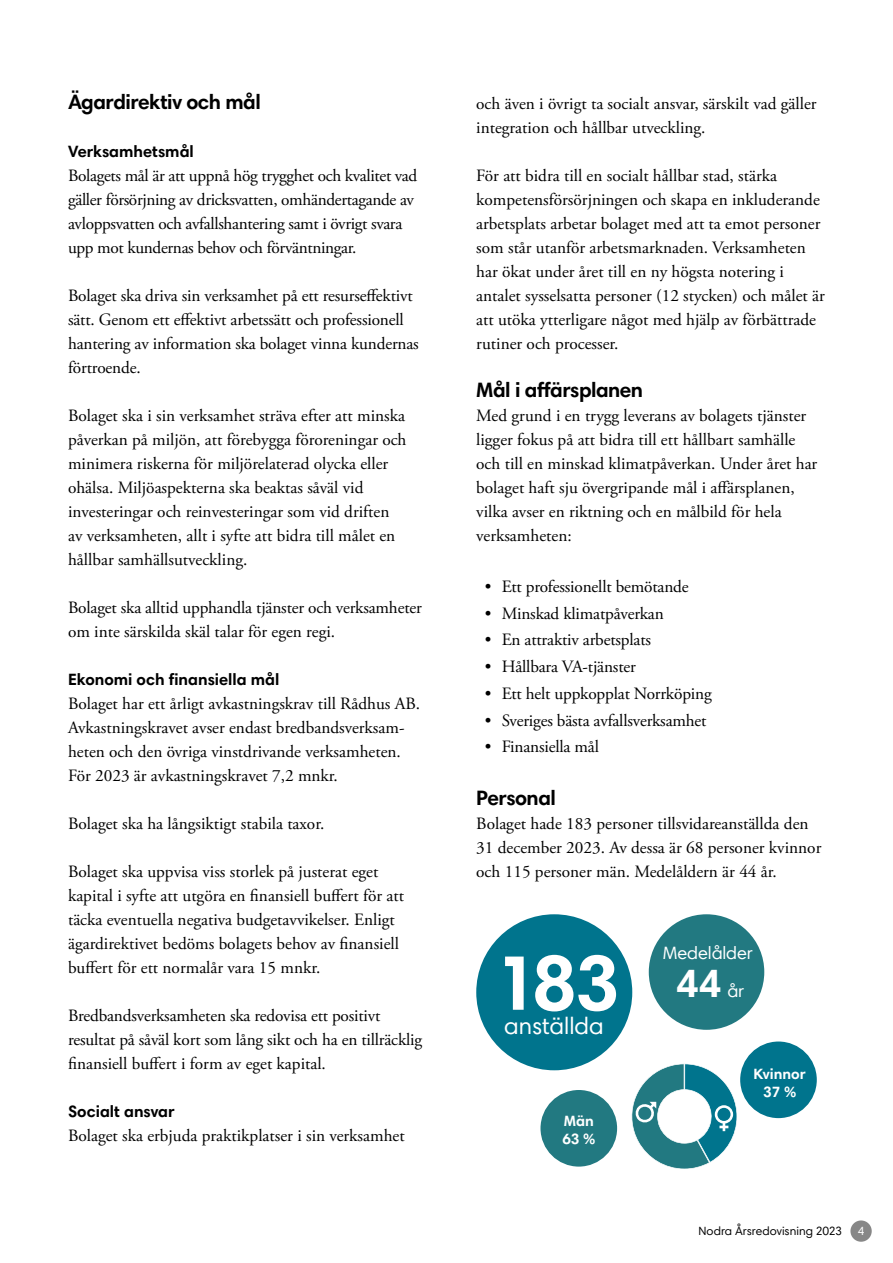
<style>
.page{position:relative;width:893px;height:1263px;background:#fff}
.page>*{position:absolute;margin:0;border:0;box-sizing:border-box;transform-origin:0 0}
.Bilder{font:700 78px "Harmonia Sans Std";color:#fff}
.Bilder-2{font:24px "Harmonia Sans Std";color:#fff}
.Rubrik_4__H4{font:700 21px "Harmonia Sans Std";letter-spacing:-.025em;color:#000}
.Bilder-3{font:18px/37.5px "Harmonia Sans Std";letter-spacing:-.005em;color:#fff}
.Brödtext__p{font:17.25px/24px "Adobe Garamond Pro";color:#000}
.Brödtext_inget_avstånd_före__p{font:17.25px/24px "Adobe Garamond Pro";color:#000}
.Brödtext_inget_avstånd_före__p-2{font:17.25px/24px "Adobe Garamond Pro";letter-spacing:-.02em;color:#000}
.Punktlista{font:17.25px "Adobe Garamond Pro";letter-spacing:-.01em;color:#000}
.Rubrik_5__H5{font:700 16.5px "Harmonia Sans Std";color:#000}
.Bilder-4{font:700 15px/18px "Harmonia Sans Std";color:#fff}
.t1{font:12px "Harmonia Sans Std";color:#000}
.t2{font:12px "Harmonia Sans Std";color:#fff}
</style>
<div class="page">
<div style="left:850px;top:1220px;width:22px;height:22px;background:#878787;border-radius:50%"></div>
<div style="left:476px;top:914px;width:156px;height:156px;background:#00748d;border-radius:50%"></div>
<div style="left:649px;top:914px;width:115px;height:116px;background:#227981;border-radius:50%"></div>
<div style="left:740px;top:1041px;width:76px;height:77px;background:#00748d;border-radius:50%"></div>
<div style="left:540px;top:1090px;width:77px;height:76px;background:#227981;border-radius:50%"></div>
<svg style="left:631px;top:1063px;width:106px;height:106px"></svg>
<h4 class="Rubrik_4__H4" style="left:68px;top:89px;width:194px">Ägardirektiv och mål</h4>
<h5 class="Rubrik_5__H5" style="left:68px;top:141px;width:127px">Verksamhetsmål</h5>
<p class="Brödtext_inget_avstånd_före__p-2" style="left:68px;top:164px;width:351px">Bolagets mål är att uppnå hög trygghet och kvalitet vad gäller försörjning av dricksvatten, omhändertagande av avloppsvatten och avfallshantering samt i övrigt svara upp mot kundernas behov och förväntningar.</p>
<p class="Brödtext__p" style="left:68px;top:284px;width:352px">Bolaget ska driva sin verksamhet på ett resurseffektivt sätt. Genom ett effektivt arbetssätt och professionell hantering av information ska bolaget vinna kundernas förtroende.</p>
<p class="Brödtext__p" style="left:68px;top:404px;width:340px">Bolaget ska i sin verksamhet sträva efter att minska påverkan på miljön, att förebygga föroreningar och minimera riskerna för miljörelaterad olycka eller ohälsa. Miljöaspekterna ska beaktas såväl vid investeringar och reinvesteringar som vid driften av verksamheten, allt i syfte att bidra till målet en hållbar samhällsutveckling.</p>
<p class="Brödtext__p" style="left:68px;top:596px;width:355px">Bolaget ska alltid upphandla tjänster och verksamheter om inte särskilda skäl talar för egen regi.</p>
<h5 class="Rubrik_5__H5" style="left:68px;top:669px;width:213px">Ekonomi och finansiella mål</h5>
<p class="Brödtext_inget_avstånd_före__p" style="left:68px;top:692px;width:354px">Bolaget har ett årligt avkastningskrav till Rådhus AB.<br>Avkastningskravet avser endast bredbandsverksam&shy;heten och den övriga vinstdrivande verksamheten.<br>För 2023 är avkastningskravet 7,2 mnkr.</p>
<p class="Brödtext__p" style="left:68px;top:812px;width:258px">Bolaget ska ha långsiktigt stabila taxor.</p>
<p class="Brödtext__p" style="left:68px;top:860px;width:338px">Bolaget ska uppvisa viss storlek på justerat eget kapital i syfte att utgöra en finansiell buffert för att täcka eventuella negativa budgetavvikelser. Enligt ägardirektivet bedöms bolagets behov av finansiell buffert för ett normalår vara 15 mnkr.</p>
<p class="Brödtext__p" style="left:68px;top:1004px;width:356px">Bredbandsverksamheten ska redovisa ett positivt resultat på såväl kort som lång sikt och ha en tillräcklig finansiell buffert i form av eget kapital.</p>
<h5 class="Rubrik_5__H5" style="left:68px;top:1101px;width:108px">Socialt ansvar</h5>
<p class="Brödtext_inget_avstånd_före__p" style="left:68px;top:1124px;width:338px">Bolaget ska erbjuda praktikplatser i sin verksamhet</p>
<p class="Brödtext_inget_avstånd_före__p" style="left:476px;top:92px;width:342px">och även i övrigt ta socialt ansvar, särskilt vad gäller integration och hållbar utveckling.</p>
<p class="Brödtext__p" style="left:476px;top:164px;width:350px">För att bidra till en socialt hållbar stad, stärka kompetensförsörjningen och skapa en inkluderande arbetsplats arbetar bolaget med att ta emot personer som står utanför arbetsmarknaden. Verksamheten har ökat under året till en ny högsta notering i antalet sysselsatta personer (12 stycken) och målet är att utöka ytterligare något med hjälp av förbättrade rutiner och processer.</p>
<h4 class="Rubrik_4__H4" style="left:476px;top:377px;width:168px">Mål i affärsplanen</h4>
<p class="Brödtext_inget_avstånd_före__p" style="left:476px;top:404px;width:343px">Med grund i en trygg leverans av bolagets tjänster ligger fokus på att bidra till ett hållbart samhälle och till en minskad klimatpåverkan. Under året har bolaget haft sju övergripande mål i affärsplanen, vilka avser en riktning och en målbild för hela verksamheten:</p>
<p class="Punktlista" style="left:485px;top:576px;width:205px">• Ett professionellt bemötande</p>
<p class="Punktlista" style="left:485px;top:603px;width:181px">• Minskad klimatpåverkan</p>
<p class="Punktlista" style="left:485px;top:629px;width:168px">• En attraktiv arbetsplats</p>
<p class="Punktlista" style="left:485px;top:656px;width:153px">• Hållbara VA-tjänster</p>
<p class="Punktlista" style="left:485px;top:683px;width:228px">• Ett helt uppkopplat Norrköping</p>
<p class="Punktlista" style="left:485px;top:710px;width:223px">• Sveriges bästa avfallsverksamhet</p>
<p class="Punktlista" style="left:485px;top:736px;width:116px">• Finansiella mål</p>
<h4 class="Rubrik_4__H4" style="left:476px;top:785px;width:81px">Personal</h4>
<p class="Brödtext_inget_avstånd_före__p" style="left:476px;top:812px;width:347px">Bolaget hade 183 personer tillsvidareanställda den<br>31 december 2023. Av dessa är 68 personer kvinnor och 115 personer män. Medelåldern är 44 år.</p>
<p class="Bilder-3" style="left:727px;top:934px;width:27px;text-indent:-64px">Medelålder år</p>
<p class="Bilder" style="left:495px;top:934px;width:228px">183 <sup>44</sup></p>
<p class="Bilder-2" style="left:504px;top:1011px;width:101px">anställda</p>
<p class="Bilder-4" style="left:562px;top:1111px;width:35px">Män<br>63 %</p>
<p class="Bilder-4" style="left:754px;top:1065px;width:54px;text-align:center">Kvinnor<br>37 %</p>
<p class="t1" style="left:698px;top:1224px;width:145px">Nodra Årsredovisning 2023</p>
<p class="t2" style="left:858px;top:1224px;width:8px">4</p>
</div>
